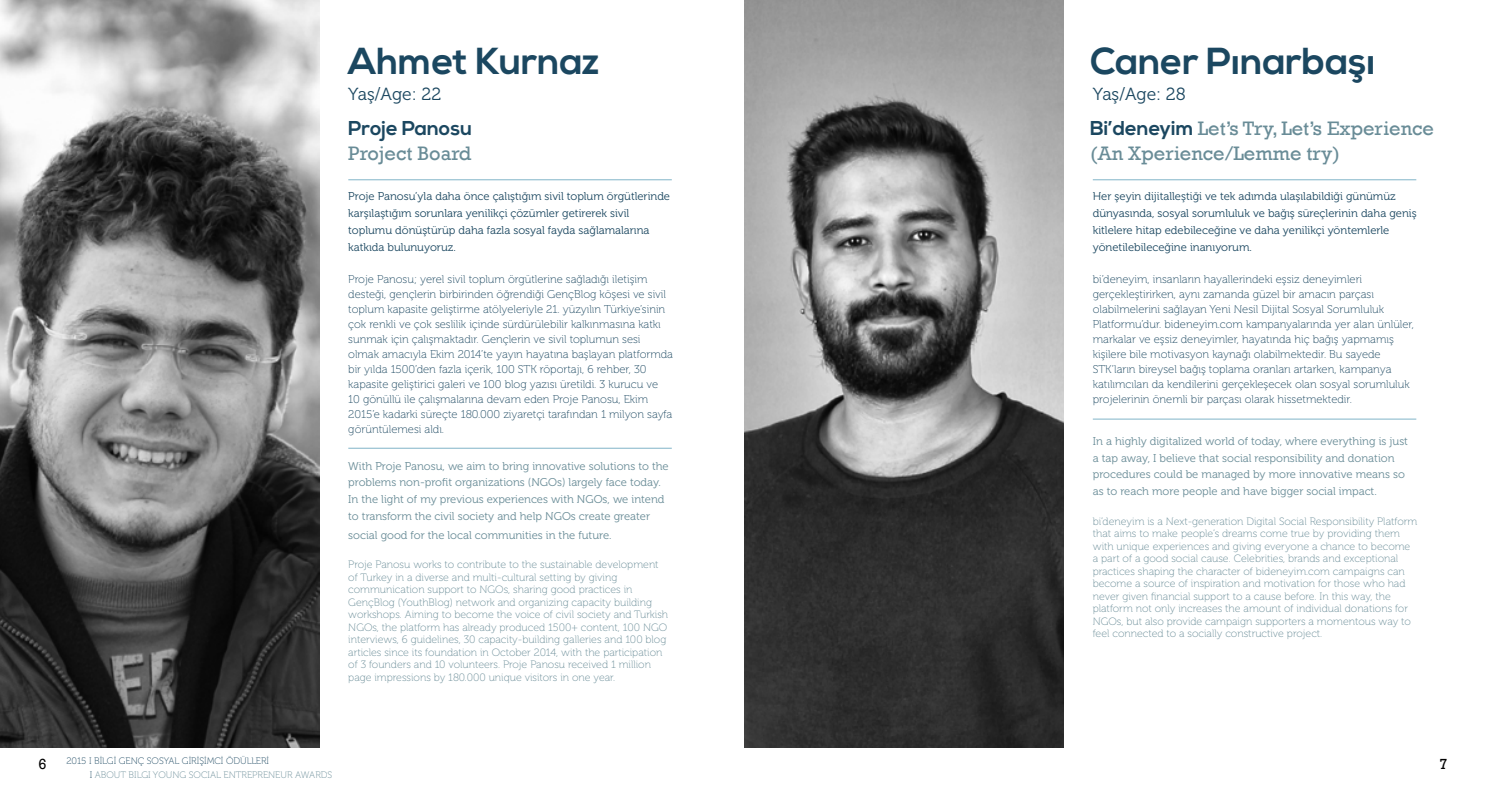
<style>
.page{position:relative;width:1489px;height:798px;background:#fff}
.page>*{position:absolute;margin:0;border:0;box-sizing:border-box;transform-origin:0 0}
.t1{font:700 37.5px "Nexa";color:#1b4760}
.t2{font:20px/25px "Rockwell";color:#698c97}
.t3{font:700 20px "Nexa";color:#1b4760}
.t4{font:17.5px "Museo 300";color:#1b4760}
.t5{font:15px "Rockwell";color:#000}
.t6{font:11.25px/15px "Museo 100";color:#1b4760}
.t7{font:11.25px/16.9px "Museo 300";color:#698c97}
.t8{font:11.25px/16.9px "Museo 300";color:#1b4760}
.t9{font:10.62px/12.5px "Museo 100";color:#698c97}
.t10{font:9.38px/14px "Museo 100";color:#698c97}
.s1{font-family:"Nexa";font-weight:700;color:#1b4760}
.s2{color:#1b4760}
</style>
<div class="page">
<img style="left:0;top:0;width:319px;height:748px">
<hr style="left:348px;top:447px;width:323px;height:1px;background:#9ac3d3">
<hr style="left:348px;top:179px;width:323px;height:1px;background:#9ac3d3">
<img style="left:744px;top:0;width:319px;height:748px">
<hr style="left:1092px;top:418px;width:324px;height:1px;background:#9ac3d3">
<hr style="left:1092px;top:179px;width:324px;height:1px;background:#9ac3d3">
<h1 class="t1" style="left:348px;top:40px;width:252px">Ahmet Kurnaz</h1>
<h3 class="t4" style="left:348px;top:85px;width:94px">Yaş/Age: 22</h3>
<h2 class="t3" style="left:348px;top:116px;width:125px">Proje Panosu</h2>
<h2 class="t2" style="left:348px;top:141px;width:125px">Project Board</h2>
<p class="t8" style="left:348px;top:188px;width:323px">Proje Panosu’yla daha önce çalıştığım sivil toplum örgütlerinde karşılaştığım sorunlara yenilikçi çözümler getirerek sivil toplumu dönüştürüp daha fazla sosyal fayda sağlamalarına katkıda bulunuyoruz.</p>
<p class="t6" style="left:348px;top:271px;width:326px">Proje Panosu; yerel sivil toplum örgütlerine sağladığı iletişim desteği, gençlerin birbirinden öğrendiği GençBlog köşesi ve sivil toplum kapasite geliştirme atölyeleriyle 21. yüzyılın Türkiye’sinin çok renkli ve çok seslilik içinde sürdürülebilir kalkınmasına katkı sunmak için çalışmaktadır. Gençlerin ve sivil toplumun sesi olmak amacıyla Ekim 2014’te yayın hayatına başlayan platformda bir yılda 1500’den fazla içerik, 100 STK röportajı, 6 rehber, 30 kapasite geliştirici galeri ve 100 blog yazısı üretildi. 3 kurucu ve<br>10 gönüllü ile çalışmalarına devam eden Proje Panosu, Ekim 2015’e kadarki süreçte 180.000 ziyaretçi tarafından 1 milyon sayfa görüntülemesi aldı.</p>
<p class="t7" style="left:348px;top:457px;width:322px">With Proje Panosu, we aim to bring innovative solutions to the problems non-profit organizations (NGOs) largely face today.<br>In the light of my previous experiences with NGOs, we intend to transform the civil society and help NGOs create greater</p>
<p class="t7" style="left:348px;top:526px;width:265px">social good for the local communities in the future.</p>
<p class="t9" style="left:348px;top:558px;width:321px">Proje Panosu works to contribute to the sustainable development of Turkey in a diverse and multi-cultural setting by giving communication support to NGOs, sharing good practices in GençBlog (YouthBlog) network and organizing capacity building workshops. Aiming to become the voice of civil society and Turkish NGOs, the platform has already produced 1500+ content, 100 NGO interviews, 6 guidelines, 30 capacity-building galleries and 100 blog articles since its foundation in October 2014, with the participation of 3 founders and 10 volunteers. Proje Panosu received 1 million page impressions by 180.000 unique visitors in one year.</p>
<h1 class="t1" style="left:1090px;top:40px;width:287px">Caner Pınarbaşı</h1>
<h3 class="t4" style="left:1092px;top:85px;width:94px">Yaş/Age: 28</h3>
<h2 class="t2" style="left:1090px;top:116px;width:345px"><span class="s1">Bi’deneyim</span> Let’s Try, Let’s Experience (An Xperience/Lemme try)</h2>
<p class="t8" style="left:1092px;top:188px;width:325px">Her şeyin dijitalleştiği ve tek adımda ulaşılabildiği günümüz dünyasında, sosyal sorumluluk ve bağış süreçlerinin daha geniş kitlelere hitap edebileceğine ve daha yenilikçi yöntemlerle yönetilebileceğine inanıyorum.</p>
<p class="t6" style="left:1092px;top:271px;width:322px">bi’deneyim, insanların hayallerindeki eşsiz deneyimleri gerçekleştirirken, aynı zamanda güzel bir amacın parçası olabilmelerini sağlayan Yeni Nesil Dijital Sosyal Sorumluluk Platformu’dur. bideneyim.com kampanyalarında yer alan ünlüler, markalar ve eşsiz deneyimler, hayatında hiç bağış yapmamış kişilere bile motivasyon kaynağı olabilmektedir. Bu sayede STK’ların bireysel bağış toplama oranları artarken, kampanya katılımcıları da kendilerini gerçekleşecek olan sosyal sorumluluk projelerinin önemli bir parçası olarak hissetmektedir.</p>
<p class="t7" style="left:1092px;top:432px;width:317px">In a highly digitalized world of today, where everything is just a tap away, I believe that social responsibility and donation procedures could be managed by more innovative means so as to reach more people and have bigger social impact.</p>
<p class="t9" style="left:1092px;top:515px;width:326px">bi’deneyim is a Next-generation Digital Social Responsibility Platform that aims to make people’s dreams come true by providing them with unique experiences and giving everyone a chance to become a part of a good social cause. Celebrities, brands and exceptional practices shaping the character of bideneyim.com campaigns can become a source of inspiration and motivation for those who had never given financial support to a cause before. In this way, the platform not only increases the amount of individual donations for NGOs, but also provide campaign supporters a momentous way to feel connected to a socially constructive project.</p>
<p class="t10" style="left:90px;top:753px;width:244px;text-indent:-23px"><span class="s2">2015 I BİLGİ GENÇ SOSYAL GİRİŞİMCİ ÖDÜLLERİ<br>I</span> ABOUT BILGI YOUNG SOCIAL ENTREPRENEUR AWARDS</p>
<h3 class="t5" style="left:38px;top:755px;width:10px">6</h3>
<h3 class="t5" style="left:1439px;top:755px;width:10px">7</h3>
</div>
